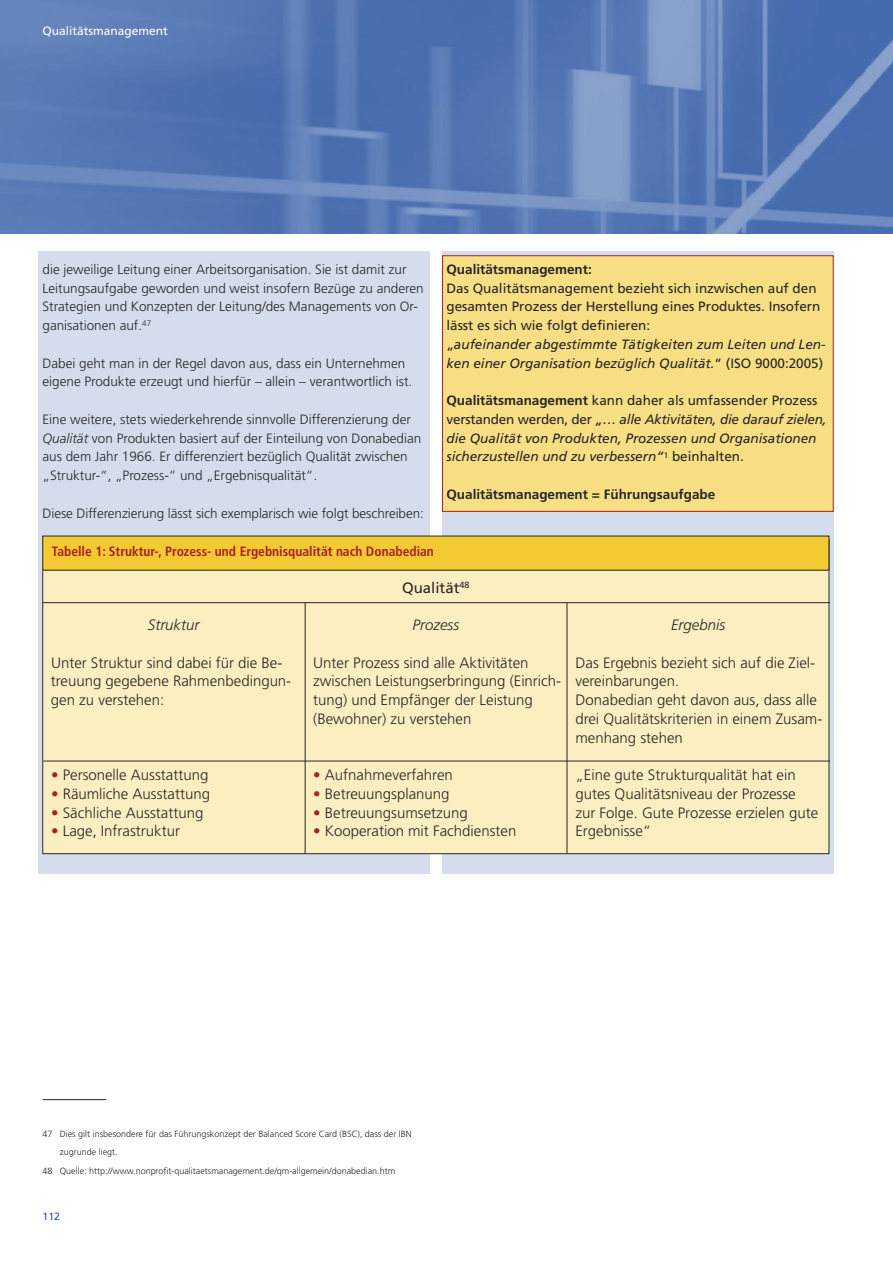
<style>
.page{position:relative;width:893px;height:1263px;background:#fff}
.page>*{position:absolute;margin:0;border:0;box-sizing:border-box;transform-origin:0 0}
.t1{font:300 15px/18.8px "Frutiger";color:#272627}
.t2{font:italic 300 15px "Frutiger";color:#272627}
.t3{font:15px "Frutiger";color:#272627}
.t4{font:300 13.5px/18.8px "Frutiger";color:#272627}
.t5{font:13.5px/18.8px "Frutiger";color:#272627}
.t6{font:italic 13.5px/18.8px "Frutiger";color:#272627}
.t7{font:700 condensed 13.5px "Frutiger";color:#a91f26}
.t8{font:700 13.5px "Frutiger";color:#272627}
.t9{font:12px "Frutiger";color:#fff}
.t10{font:10.5px "Frutiger";color:#2c54a2}
.t11{font:300 9px "Frutiger";color:#272627}
.s1{font-style:italic}
.s2{font-weight:700;font-style:normal}
.s3{font-style:normal}
.s4{color:#a91f26}
</style>
<div class="page">
<div style="left:38px;top:251px;width:391px;height:622px;background:#d5ddec"></div>
<div style="left:442px;top:251px;width:391px;height:622px;background:#d5ddec"></div>
<img style="left:0;top:0;width:893px;height:234px">
<div style="left:443px;top:256px;width:390px;height:255px;background:#f8df84"></div>
<div style="left:442px;top:255px;width:391px;height:257px;border:1px solid #a91f26"></div>
<hr style="left:43px;top:1099px;width:63px;height:1px;background:#272627">
<div style="left:43px;top:539px;width:786px;height:315px;background:#fbefc2"></div>
<div style="left:43px;top:536px;width:786px;height:34px;background:#f3ca32"></div>
<hr style="left:43px;top:602px;width:787px;height:1px;background:#272627">
<hr style="left:43px;top:761px;width:787px;height:1px;background:#272627">
<hr style="left:305px;top:603px;width:1px;height:251px;background:#272627">
<hr style="left:567px;top:603px;width:1px;height:251px;background:#272627">
<p class="t9" style="left:43px;top:26px;width:127px">Qualitätsmanagement</p>
<p class="t4" style="left:43px;top:261px;width:383px">die jeweilige Leitung einer Arbeitsorganisation. Sie ist damit zur Leitungsaufgabe geworden und weist insofern Bezüge zu anderen Strategien und Konzepten der Leitung/des Managements von Or&shy;ganisationen auf.<sup>47</sup></p>
<p class="t4" style="left:43px;top:355px;width:371px">Dabei geht man in der Regel davon aus, dass ein Unternehmen eigene Produkte erzeugt und hierfür – allein – verantwortlich ist.</p>
<p class="t4" style="left:43px;top:411px;width:380px">Eine weitere, stets wiederkehrende sinnvolle Differenzierung der <span class="s1">Qualität</span> von Produkten basiert auf der Einteilung von Donabedian aus dem Jahr 1966. Er differenziert bezüglich Qualität zwischen „Struktur-“, „Prozess-“ und „Ergebnisqualität“.</p>
<p class="t4" style="left:43px;top:505px;width:383px">Diese Differenzierung lässt sich exemplarisch wie folgt beschreiben:</p>
<p class="t7" style="left:52px;top:546px;width:384px">Tabelle 1: Struktur-, Prozess- und Ergebnisqualität nach Donabedian</p>
<p class="t8" style="left:446px;top:264px;width:147px">Qualitätsmanagement:</p>
<p class="t5" style="left:446px;top:280px;width:381px">Das Qualitätsmanagement bezieht sich inzwischen auf den gesamten Prozess der Herstellung eines Produktes. Insofern lässt es sich wie folgt definieren:<br>„<span class="s1">aufeinander abgestimmte Tätigkeiten zum Leiten und Len&shy;ken einer Organisation bezüglich Qualität.</span>“ (ISO 9000:2005)</p>
<p class="t6" style="left:446px;top:392px;width:382px"><span class="s2">Qualitätsmanagement</span> <span class="s3">kann daher als umfassender Prozess verstanden werden, der</span> „… alle Aktivitäten, die darauf zielen, die Qualität von Produkten, Prozessen und Organisationen sicherzustellen und zu verbessern“<sup>1</sup> <span class="s3">beinhalten.</span></p>
<p class="t8" style="left:446px;top:489px;width:270px">Qualitätsmanagement = Führungsaufgabe</p>
<p class="t2" style="left:148px;top:619px;width:53px">Struktur</p>
<p class="t1" style="left:51px;top:654px;width:242px">Unter Struktur sind dabei für die Be&shy;treuung gegebene Rahmenbedingun&shy;gen zu verstehen:</p>
<p class="t1" style="left:51px;top:767px;width:159px"><span class="s4">•</span> Personelle Ausstattung</p>
<p class="t1" style="left:51px;top:785px;width:161px"><span class="s4">•</span> Räumliche Ausstattung</p>
<p class="t1" style="left:51px;top:804px;width:154px"><span class="s4">•</span> Sächliche Ausstattung</p>
<p class="t1" style="left:51px;top:823px;width:130px"><span class="s4">•</span> Lage, Infrastruktur</p>
<p class="t3" style="left:402px;top:581px;width:69px">Qualität<sup>48</sup></p>
<p class="t2" style="left:413px;top:619px;width:48px">Prozess</p>
<p class="t1" style="left:313px;top:654px;width:250px">Unter Prozess sind alle Aktivitäten zwischen Leistungserbringung (Einrich&shy;tung) und Empfänger der Leistung (Bewohner) zu verstehen</p>
<p class="t1" style="left:313px;top:767px;width:141px"><span class="s4">•</span> Aufnahmeverfahren</p>
<p class="t1" style="left:313px;top:785px;width:138px"><span class="s4">•</span> Betreuungsplanung</p>
<p class="t1" style="left:313px;top:804px;width:156px"><span class="s4">•</span> Betreuungsumsetzung</p>
<p class="t1" style="left:313px;top:823px;width:205px"><span class="s4">•</span> Kooperation mit Fachdiensten</p>
<p class="t2" style="left:671px;top:619px;width:56px">Ergebnis</p>
<p class="t1" style="left:575px;top:654px;width:248px">Das Ergebnis bezieht sich auf die Ziel&shy;vereinbarungen.<br>Donabedian geht davon aus, dass alle drei Qualitätskriterien in einem Zusam&shy;menhang stehen</p>
<p class="t1" style="left:575px;top:767px;width:244px">„Eine gute Strukturqualität hat ein gutes Qualitätsniveau der Prozesse zur Folge. Gute Prozesse erzielen gute<br>Ergebnisse“</p>
<p class="t11" style="left:43px;top:1130px;width:371px">47 Dies gilt insbesondere für das Führungskonzept der Balanced Score Card (BSC), dass der IBN</p>
<p class="t11" style="left:60px;top:1148px;width:59px">zugrunde liegt.</p>
<p class="t11" style="left:43px;top:1167px;width:354px">48 Quelle: http://www.nonprofit-qualitaetsmanagement.de/qm-allgemein/donabedian.htm</p>
<p class="t10" style="left:43px;top:1212px;width:19px">112</p>
</div>
